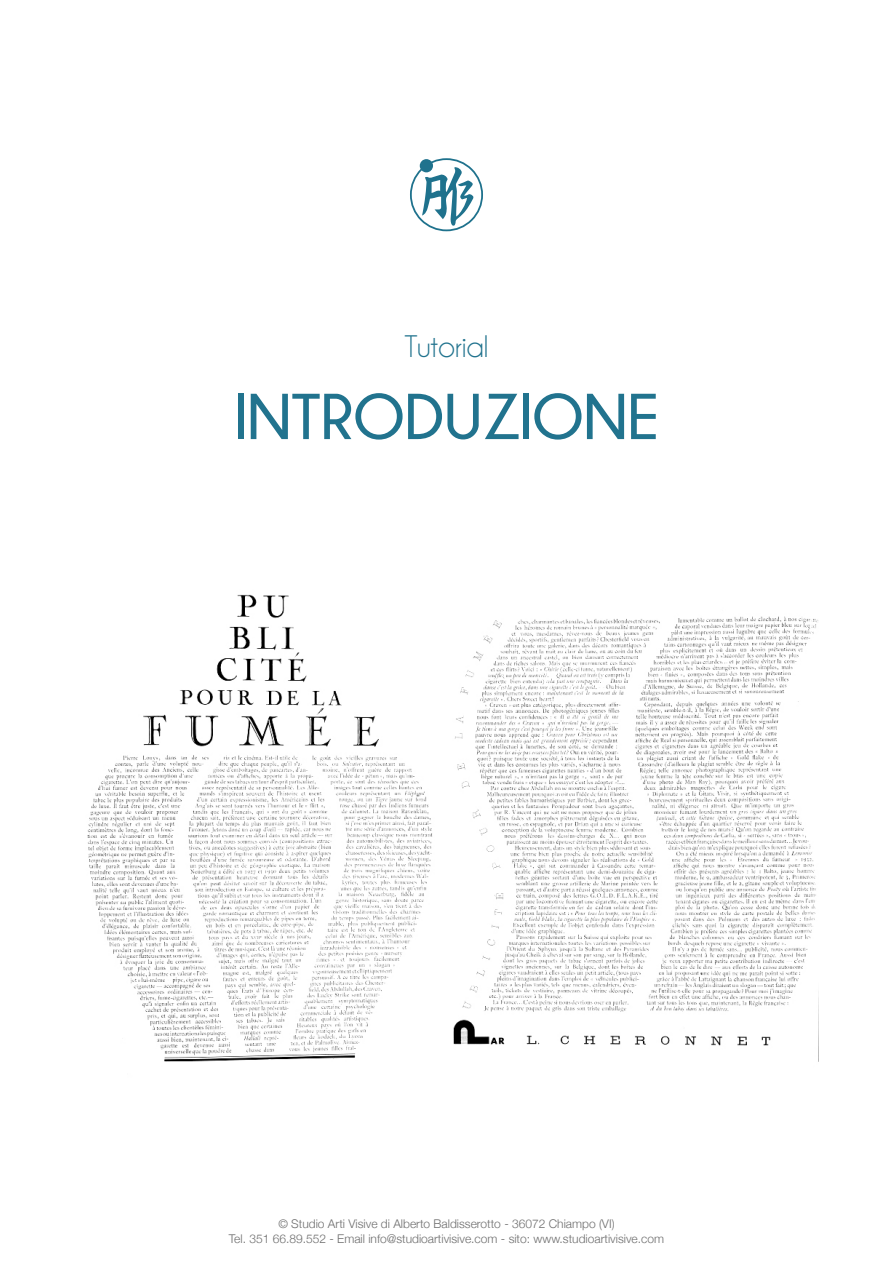
<style>
.page{position:relative;width:893px;height:1263px;background:#fff}
.page>*{position:absolute;margin:0;border:0;box-sizing:border-box;transform-origin:0 0}
.t1{font:700 64.5px "Champagne&Limousines";color:#21738e}
.t2{font:31.5px "Champagne&Limousines";color:#21738e}
.t3{font:300 12px/14.4px "Helvetica Neue";color:#6d6d6d;text-align:center}
</style>
<div class="page">
<img style="left:87px;top:594px;width:732px;height:468px">
<svg style="left:410px;top:158px;width:73px;height:73px"></svg>
<div style="left:420px;top:159px;width:13px;height:13px;background:#1f728d;border-radius:50%"></div>
<h2 class="t2" style="left:405px;top:330px;width:85px">Tutorial</h2>
<h1 class="t1" style="left:234px;top:381px;width:427px">INTRODUZIONE</h1>
<p class="t3" style="left:229px;top:1216px;width:437px">© Studio Arti Visive di Alberto Baldisserotto - 36072 Chiampo (VI)<br>Tel. 351 66.89.552 - Email info@studioartivisive.com - sito: www.studioartivisive.com</p>
</div>
